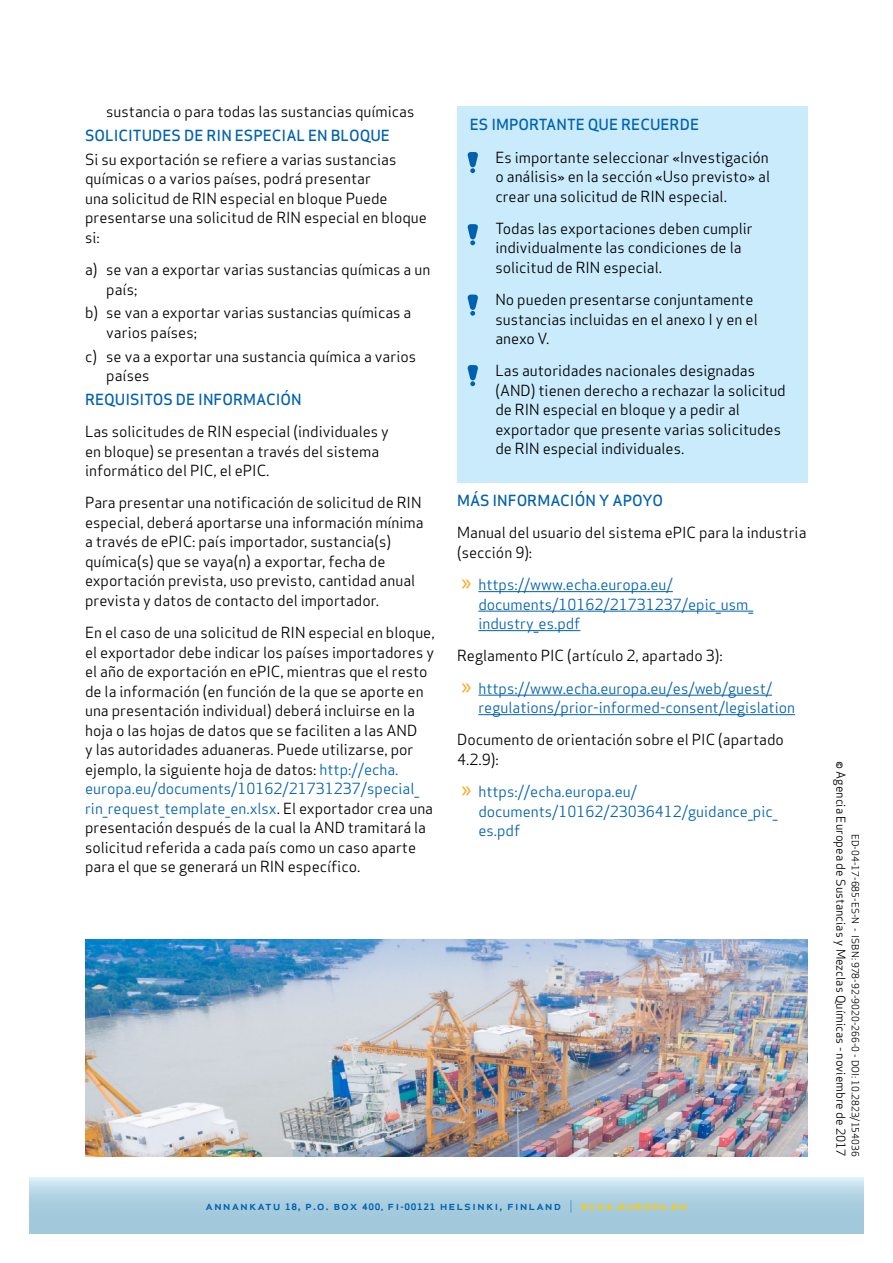
<style>
.page{position:relative;width:893px;height:1263px;background:#fff}
.page>*{position:absolute;margin:0;border:0;box-sizing:border-box;transform-origin:0 0}
.t1{font:15px/19.5px "Apex Sans";color:#000}
.t2{font:15px/19.5px "Apex Sans";color:#0061af}
.t3{font:500 15px "Apex Sans";color:#0061af}
.t4{font:500 12.15px "Apex Sans";letter-spacing:.075em;color:#0061af;scale:1.08 1}
.t5{font:12px "Apex Sans";color:#000}
.t6{font:9.75px "Apex Sans";color:#000}
.s1{color:#0061af}
.s2{font-family:"Myriad Pro";font-size:24px;color:#faa61a}
.s3{color:#000}
.s4{font-weight:700;font-size:8.7px}
.s5{font-weight:700;font-size:8.25px}
.s6{font-weight:300}
.s7{color:#ffcb05}
</style>
<div class="page">
<svg style="left:30px;top:1178px;width:833px;height:55px;background:#afd1e2"></svg>
<hr style="left:478px;top:591px;width:195px;height:1px;background:#0061af">
<hr style="left:478px;top:611px;width:275px;height:1px;background:#0061af">
<hr style="left:478px;top:630px;width:102px;height:1px;background:#0061af">
<hr style="left:478px;top:695px;width:294px;height:1px;background:#0061af">
<hr style="left:478px;top:714px;width:317px;height:1px;background:#0061af">
<img style="left:85px;top:940px;width:723px;height:217px">
<div style="left:457px;top:106px;width:351px;height:377px;background:#c9ebfc"></div>
<svg style="left:467px;top:152px;width:11px;height:21px"></svg>
<svg style="left:467px;top:224px;width:11px;height:21px"></svg>
<svg style="left:467px;top:295px;width:11px;height:21px"></svg>
<svg style="left:467px;top:365px;width:11px;height:21px"></svg>
<p class="t1" style="left:106px;top:101px;width:310px">sustancia o para todas las sustancias químicas</p>
<p class="t3" style="left:85px;top:122px;width:306px">SOLICITUDES DE RIN ESPECIAL EN BLOQUE</p>
<p class="t1" style="left:85px;top:148px;width:343px">Si su exportación se refiere a varias sustancias químicas o a varios países, podrá presentar<br>una solicitud de RIN especial en bloque Puede presentarse una solicitud de RIN especial en bloque si:</p>
<p class="t1" style="left:106px;top:258px;width:326px;text-indent:-21px">a) se van a exportar varias sustancias químicas a un país;</p>
<p class="t1" style="left:106px;top:302px;width:307px;text-indent:-21px">b) se van a exportar varias sustancias químicas a varios países;</p>
<p class="t1" style="left:106px;top:345px;width:311px;text-indent:-21px">c) se va a exportar una sustancia química a varios países</p>
<p class="t3" style="left:85px;top:386px;width:218px">REQUISITOS DE INFORMACIÓN</p>
<p class="t1" style="left:85px;top:420px;width:305px">Las solicitudes de RIN especial (individuales y en bloque) se presentan a través del sistema informático del PIC, el ePIC.</p>
<p class="t1" style="left:85px;top:492px;width:340px">Para presentar una notificación de solicitud de RIN especial, deberá aportarse una información mínima a través de ePIC: país importador, sustancia(s) química(s) que se vaya(n) a exportar, fecha de exportación prevista, uso previsto, cantidad anual prevista y datos de contacto del importador.</p>
<p class="t1" style="left:85px;top:621px;width:351px">En el caso de una solicitud de RIN especial en bloque, el exportador debe indicar los países importadores y el año de exportación en ePIC, mientras que el resto de la información (en función de la que se aporte en una presentación individual) deberá incluirse en la hoja o las hojas de datos que se faciliten a las AND<br>y las autoridades aduaneras. Puede utilizarse, por ejemplo, la siguiente hoja de datos: <span class="s1">http://echa. europa.eu/documents/10162/21731237/special_ rin_request_template_en.xlsx</span>. El exportador crea una presentación después de la cual la AND tramitará la solicitud referida a cada país como un caso aparte para el que se generará un RIN específico.</p>
<p class="t3" style="left:470px;top:112px;width:231px">ES IMPORTANTE QUE RECUERDE</p>
<p class="t1" style="left:495px;top:146px;width:276px;text-align:justify">Es importante seleccionar «Investigación o análisis» en la sección «Uso previsto» al crear una solicitud de RIN especial.</p>
<p class="t1" style="left:495px;top:217px;width:259px">Todas las exportaciones deben cumplir individualmente las condiciones de la solicitud de RIN especial.</p>
<p class="t1" style="left:495px;top:288px;width:264px">No pueden presentarse conjuntamente sustancias incluidas en el anexo I y en el anexo V.</p>
<p class="t1" style="left:495px;top:360px;width:292px">Las autoridades nacionales designadas (AND) tienen derecho a rechazar la solicitud de RIN especial en bloque y a pedir al exportador que presente varias solicitudes de RIN especial individuales.</p>
<p class="t3" style="left:457px;top:487px;width:208px">MÁS INFORMACIÓN Y APOYO</p>
<p class="t1" style="left:457px;top:522px;width:351px">Manual del usuario del sistema ePIC para la industria (sección 9):</p>
<p class="t2" style="left:478px;top:573px;width:276px;text-indent:-17px"><span class="s2">»</span> https://www.echa.europa.eu/ documents/10162/21731237/epic_usm_ industry_es.pdf</p>
<p class="t2" style="left:457px;top:638px;width:316px;line-height:32.2px"><span class="s3">Reglamento PIC (artículo 2, apartado 3):<br></span><span class="s2">»</span> https://www.echa.europa.eu/es/web/guest/</p>
<p class="t2" style="left:478px;top:696px;width:318px">regulations/prior-informed-consent/legislation</p>
<p class="t1" style="left:457px;top:729px;width:328px">Documento de orientación sobre el PIC (apartado<br>4.2.9):</p>
<p class="t2" style="left:478px;top:780px;width:301px;text-indent:-17px"><span class="s2">»</span> https://echa.europa.eu/ documents/10162/23036412/guidance_pic_ es.pdf</p>
<p class="t4" style="left:206px;top:1195px;width:448px">annankatu <span class="s4">18</span>, p.o. box <span class="s4">400,</span> fi<span class="s5">-</span><span class="s4">00121</span> helsinki, finland <span class="s6">|</span> <span class="s7">echa.europa.eu</span></p>
<p class="t5" style="left:851px;top:761px;width:397px;rotate:90deg">© Agencia Europea de Sustancias y Mezclas Químicas - noviembre de 2017</p>
<p class="t6" style="left:863px;top:834px;width:324px;rotate:90deg">ED-04-17-685-ES-N - ISBN: 978-92-9020-266-0 - DOI: 10.2823/154036</p>
</div>
